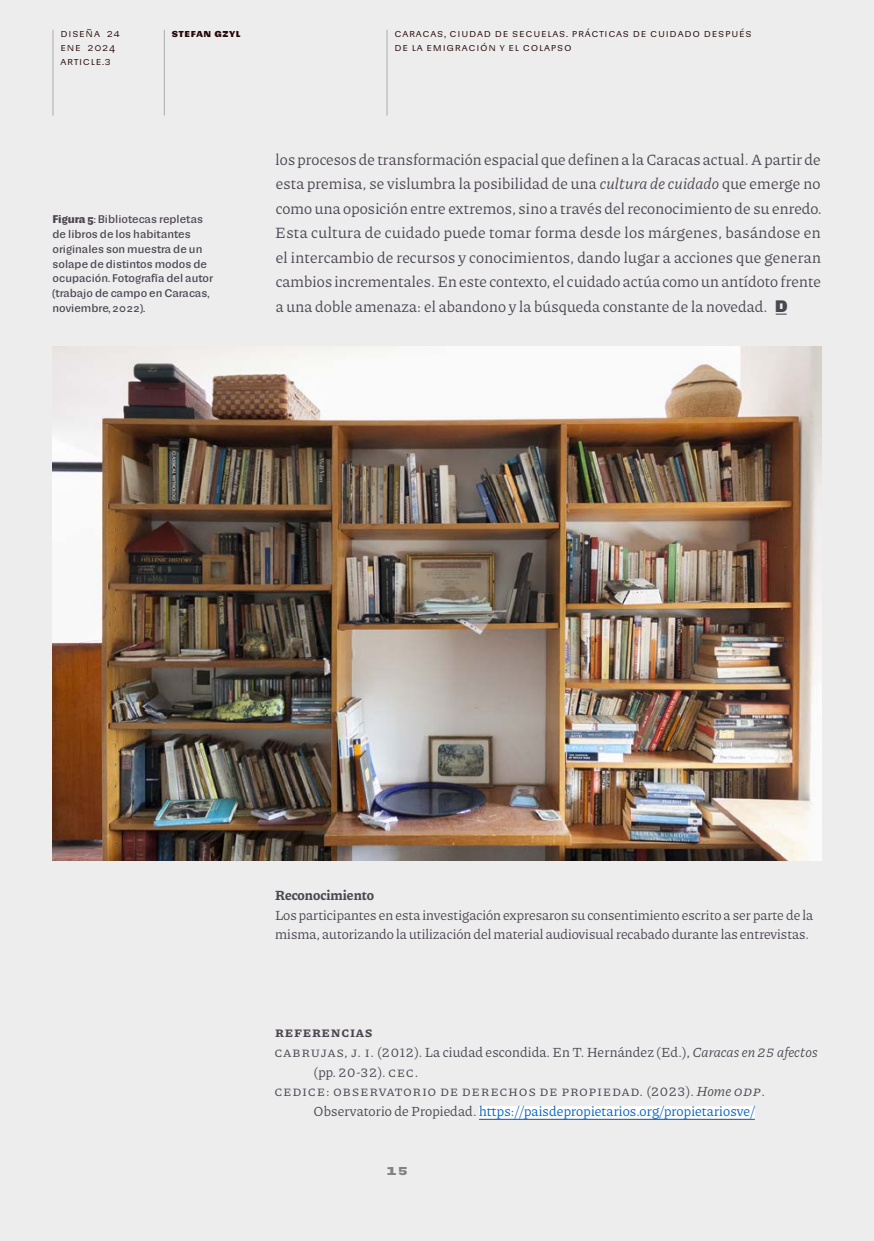
<style>
.page{position:relative;width:874px;height:1241px;background:#fff}
.page>*{position:absolute;margin:0;border:0;box-sizing:border-box;transform-origin:0 0}
.t1{font:15.75px/24.5px "Piazzolla";letter-spacing:.01em;color:#4c4651;text-align:justify}
.t2{font:14px/19.6px "Piazzolla";color:#4c4651}
.t3{font:14px/19.6px "Piazzolla";letter-spacing:.01em;color:#0563c1}
.t4{font:700 14px "Piazzolla";color:#4c4651}
.t5{font:700 14px "Piazzolla";letter-spacing:.05em;color:#4c4651}
.t6{font:700 14px "Sudamerican Grotesk";color:#828282}
.t7{font:10.5px/14.7px "Sudamerican Grotesk";color:#4c4651}
.t8{font:10.5px/14px "Sudamerican Grotesk";letter-spacing:.07em;color:#260808}
.t9{font:700 10.5px "Sudamerican Grotesk";letter-spacing:.07em;color:#260808}
.s1{font-weight:700}
.s2{font-style:italic}
.s3{font-family:"Sudamerican Grotesk"}
.s4{color:#4c4651}
.s5{font-style:italic;color:#4c4651}
</style>
<div class="page">
<div style="left:0;top:0;width:873px;height:1240px;background:#ededed"></div>
<hr style="left:52px;top:30px;width:1px;height:85px;background:#ababab">
<hr style="left:164px;top:30px;width:1px;height:85px;background:#ababab">
<hr style="left:386px;top:30px;width:1px;height:85px;background:#ababab">
<img style="left:52px;top:346px;width:769px;height:514px">
<div style="left:479px;top:1105px;width:275px;height:13px;background:#fff"></div>
<hr style="left:479px;top:1118px;width:275px;height:1px;background:#0563c1">
<p class="t8" style="left:60px;top:26px;width:61px">Diseña 24 ene 2024 article.3</p>
<p class="t9" style="left:172px;top:24px;width:70px">Stefan Gzyl</p>
<p class="t8" style="left:394px;top:26px;width:358px">Caracas, ciudad de secuelas. Prácticas de cuidado después de la emigración y el colapso</p>
<p class="t7" style="left:52px;top:212px;width:162px"><span class="s1">Figura 5</span>: Bibliotecas repletas de libros de los habitantes originales son muestra de un solape de distintos modos de ocupación. Fotografía del autor (trabajo de campo en Caracas, noviembre, 2022).</p>
<p class="t1" style="left:275px;top:146px;width:548px">los procesos de transformación espacial que definen a la Caracas actual. A partir de esta premisa, se vislumbra la posibilidad de una <span class="s2">cultura de cuidado</span> que emerge no como una oposición entre extremos, sino a través del reconocimiento de su enredo.<br>Esta cultura de cuidado puede tomar forma desde los márgenes, basándose en el intercambio de recursos y conocimientos, dando lugar a acciones que generan cambios incrementales. En este contexto, el cuidado actúa como un antídoto frente a una doble amenaza: el abandono y la búsqueda constante de la novedad. <span class="s3">_d</span></p>
<p class="t4" style="left:275px;top:885px;width:100px">Reconocimiento</p>
<p class="t2" style="left:275px;top:904px;width:539px">Los participantes en esta investigación expresaron su consentimiento escrito a ser parte de la misma, autorizando la utilización del material audiovisual recabado durante las entrevistas.</p>
<p class="t5" style="left:275px;top:1022px;width:99px">REFERENCIAS</p>
<p class="t2" style="left:274px;top:1041px;width:544px">Cabrujas, J. I. (2012). La ciudad escondida. En T. Hernández (Ed.), <span class="s2">Caracas en 25 afectos</span></p>
<p class="t2" style="left:314px;top:1061px;width:106px">(pp. 20-32). CEC.</p>
<p class="t2" style="left:274px;top:1080px;width:18px">Cedice</p>
<p class="t2" style="left:326px;top:1080px;width:26px">: Obse</p>
<p class="t2" style="left:369px;top:1080px;width:219px">rvatorio de Derec hos de Propied</p>
<p class="t3" style="left:313px;top:1080px;width:452px;text-indent:307px"><span class="s4">ad. (2023).</span> <span class="s5">Home ODP</span><span class="s4">.<br>Observatorio de Propiedad.</span> https://paisdepropietarios.org/propietariosve/</p>
<p class="t6" style="left:386px;top:1158px;width:23px">15</p>
</div>
